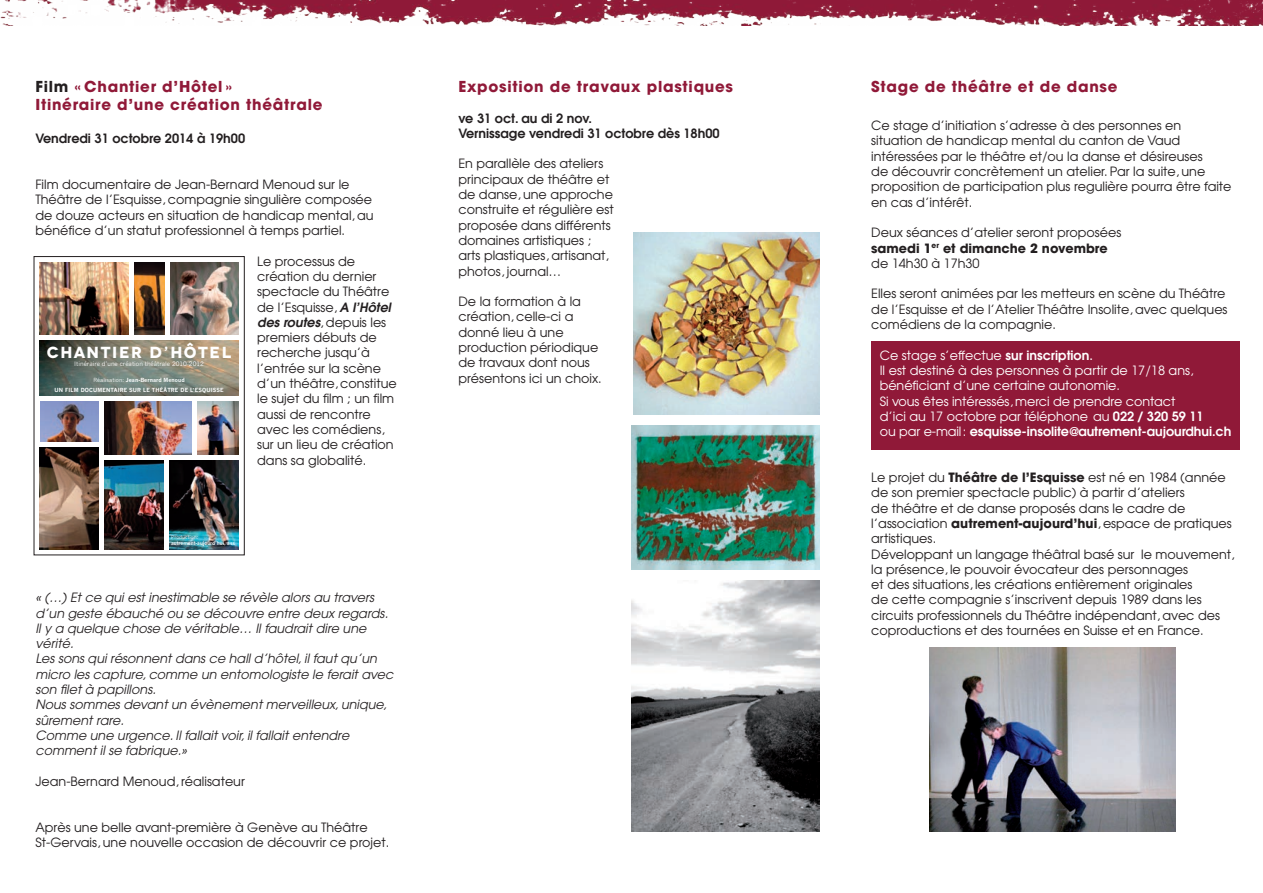
<style>
.page{position:relative;width:1263px;height:893px;background:#fff}
.page>*{position:absolute;margin:0;border:0;box-sizing:border-box;transform-origin:0 0}
.t1{font:700 16.05px "Novecentowide";letter-spacing:.1em;color:#fff}
.t2{font:700 15px "Avant Garde";letter-spacing:.05em;color:#901938}
.t3{font:12.75px/15.3px "Avant Garde";color:#231f20}
.t4{font:italic 12.75px/15.3px "Avant Garde";color:#231f20}
.t5{font:12.75px/15.3px "Avant Garde";letter-spacing:-.005em;color:#fff}
.t6{font:600 12.75px "Avant Garde";color:#231f20}
.t7{font:600 12.75px "Avant Garde";letter-spacing:-.005em;color:#fff}
.t8{font:700 12.75px "Avant Garde";color:#231f20}
.t9{font:6px "News Gothic";color:#fff}
.t10{font:700 5.55px "News Gothic";letter-spacing:.025em;color:#fff}
.t11{font:700 5.55px "News Gothic";color:#fff}
.t12{font:700 4.95px/6.8px "News Gothic";letter-spacing:-.01em;color:#fff}
.s1{color:#231f20}
.s2{font-weight:600;font-style:italic}
.s3{font-weight:400}
.s4{font-weight:600}
.s5{font-weight:500}
.s6{font-weight:700}
</style>
<div class="page">
<div style="left:871px;top:341px;width:368px;height:109px;background:#901938"></div>
<img style="left:40px;top:340px;width:199px;height:56px">
<img style="left:40px;top:262px;width:89px;height:73px">
<img style="left:104px;top:401px;width:135px;height:54px">
<img style="left:168px;top:460px;width:71px;height:89px">
<img style="left:104px;top:460px;width:60px;height:89px">
<img style="left:170px;top:262px;width:69px;height:73px">
<img style="left:134px;top:262px;width:31px;height:73px">
<img style="left:40px;top:401px;width:59px;height:41px">
<img style="left:40px;top:447px;width:59px;height:102px">
<hr style="left:192px;top:398px;width:4px;height:59px;background:#fff">
<img style="left:634px;top:233px;width:186px;height:182px">
<img style="left:631px;top:426px;width:189px;height:143px">
<img style="left:631px;top:580px;width:189px;height:251px">
<img style="left:929px;top:647px;width:246px;height:184px">
<img style="left:0;top:0;width:1263px;height:26px">
<p class="t2" style="left:35px;top:77px;width:198px"><span class="s1">Film</span> « Chantier d’Hôtel »</p>
<p class="t2" style="left:35px;top:95px;width:289px">Itinéraire d’une création théâtrale</p>
<p class="t6" style="left:35px;top:130px;width:211px">Vendredi 31 octobre 2014 à 19h00</p>
<p class="t3" style="left:35px;top:177px;width:340px">Film documentaire de Jean-Bernard Menoud sur le Théâtre de l’Esquisse, compagnie singulière composée de douze acteurs en situation de handicap mental, au bénéfice d’un statut professionnel à temps partiel.</p>
<p class="t3" style="left:257px;top:253px;width:141px">Le processus de création du dernier spectacle du Théâtre de l’Esquisse, <span class="s2">A l’Hôtel des routes</span>, d e p u i s l e s premiers débuts de recherche jusqu’à l’entrée sur la scène d’un théâtre, constitue le sujet du film ; un film aussi de rencontre avec les comédiens, sur un lieu de création dans sa globalité.</p>
<p class="t1" style="left:47px;top:343px;width:186px">CHANTIER D’HÔTEL</p>
<p class="t10" style="left:55px;top:386px;width:171px">UN FILM DOCUMENTAIRE SUR LE THÉÂTRE DE L’ESQUISSE</p>
<p class="t9" style="left:74px;top:360px;width:131px">Itinéraire d’une création théâtrale 2010-2012</p>
<p class="t11" style="left:94px;top:377px;width:93px"><span class="s3">Réalisation:</span> Jean-Bernard Menoud</p>
<p class="t12" style="left:171px;top:533px;width:66px"><span class="s3">Production: </span>autrement-aujourd’hui, ass</p>
<p class="t4" style="left:35px;top:590px;width:354px">« (…) Et ce qui est inestimable se révèle alors au travers d’un geste ébauché ou se découvre entre deux regards.<br>Il y a quelque chose de véritable… Il faudrait dire une vérité.</p>
<p class="t4" style="left:35px;top:651px;width:359px">Les sons qui résonnent dans ce hall d’hôtel, il faut qu’un micro les capture, comme un entomologiste le ferait avec son filet à papillons.</p>
<p class="t4" style="left:35px;top:697px;width:353px">Nous sommes devant un évènement merveilleux, unique, sûrement rare.</p>
<p class="t4" style="left:35px;top:728px;width:315px">Comme une urgence. Il fallait voir, il fallait entendre comment il se fabrique.»</p>
<p class="t3" style="left:35px;top:773px;width:211px">Jean-Bernard Menoud, réalisateur</p>
<p class="t3" style="left:35px;top:819px;width:334px">Après une belle avant-première à Genève au Théâtre</p>
<p class="t3" style="left:35px;top:834px;width:355px">St-Gervais, une nouvelle occasion de découvrir ce projet.</p>
<p class="t2" style="left:458px;top:77px;width:276px">Exposition de travaux plastiques</p>
<p class="t6" style="left:458px;top:110px;width:135px">ve 31 oct. au di 2 nov.</p>
<p class="t6" style="left:458px;top:125px;width:263px">Vernissage vendredi 31 octobre dès 18h00</p>
<p class="t3" style="left:458px;top:156px;width:157px">En parallèle des ateliers principaux de théâtre et de danse, une approche construite et régulière est proposée dans différents domaines artistiques ; arts plastiques, artisanat, photos, journal…</p>
<p class="t3" style="left:458px;top:294px;width:124px">De la formation à la création, celle-ci a</p>
<p class="t3" style="left:458px;top:324px;width:145px">donné lieu à une production périodique de travaux dont nous présentons ici un choix.</p>
<p class="t2" style="left:871px;top:77px;width:248px">Stage de théâtre et de danse</p>
<p class="t3" style="left:871px;top:118px;width:362px">Ce stage d’initiation s’adresse à des personnes en situation de handicap mental du canton de Vaud intéressées par le théâtre et/ou la danse et désireuses<br>de découvrir concrètement un atelier. Par la suite, une proposition de participation plus regulière pourra être faite en cas d’intérêt.</p>
<p class="t3" style="left:871px;top:225px;width:252px">Deux séances d’atelier seront proposées</p>
<p class="t8" style="left:871px;top:240px;width:238px">samedi 1<sup>er</sup> et dimanche 2 novembre</p>
<p class="t3" style="left:871px;top:255px;width:110px">de 14h30 à 17h30</p>
<p class="t3" style="left:871px;top:286px;width:358px">Elles seront animées par les metteurs en scène du Théâtre de l’Esquisse et de l’Atelier Théâtre Insolite, avec quelques comédiens de la compagnie.</p>
<p class="t5" style="left:880px;top:347px;width:215px">Ce stage s’effectue <span class="s4">sur inscription</span><span class="s5">.</span></p>
<p class="t5" style="left:880px;top:362px;width:316px">Il est destiné à des personnes à partir de 17/18 ans, bénéficiant d’une certaine autonomie.</p>
<p class="t5" style="left:880px;top:393px;width:297px">Si vous êtes intéressés, merci de prendre contact</p>
<p class="t5" style="left:880px;top:408px;width:325px">d’ici au 17 octobre par téléphone au <span class="s4">022 / 320 59 11</span></p>
<p class="t7" style="left:880px;top:423px;width:353px"><span class="s3">ou par e-mail:</span> esquisse-insolite@autrement-aujourdhui.ch</p>
<p class="t3" style="left:871px;top:469px;width:362px">Le projet du <span class="s6">Théâtre de l’Esquisse</span> est né en 1984 (année de son premier spectacle public) à partir d’ateliers<br>de théâtre et de danse proposés dans le cadre de l’association <span class="s6">autrement-aujourd’hui</span>, espace de pratiques artistiques.</p>
<p class="t3" style="left:871px;top:546px;width:365px">Développant un langage théâtral basé sur le mouvement, la présence, le pouvoir évocateur des personnages<br>et des situations, les créations entièrement originales<br>de cette compagnie s’inscrivent depuis 1989 dans les circuits professionnels du Théâtre indépendant, avec des coproductions et des tournées en Suisse et en France.</p>
</div>
